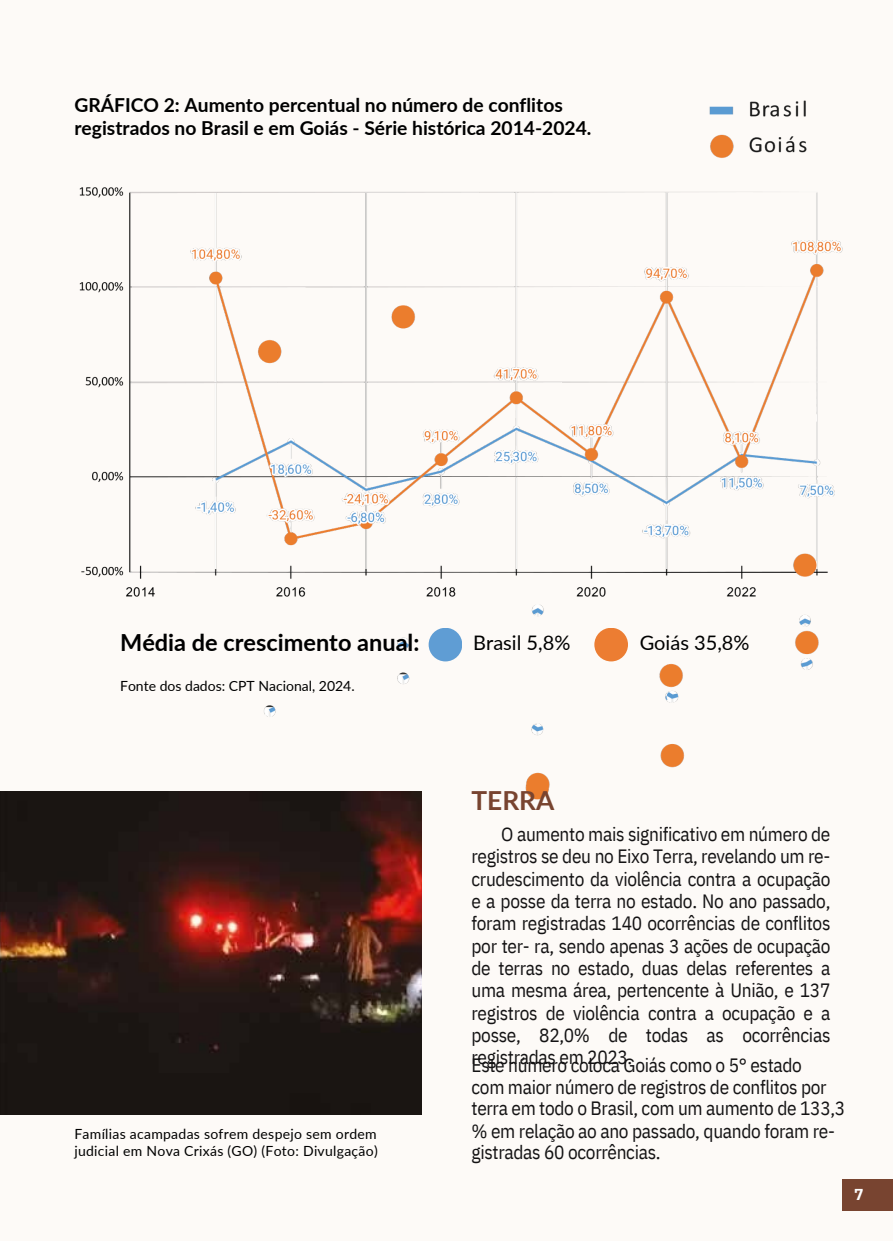
<style>
.page{position:relative;width:893px;height:1241px;background:#fff}
.page>*{position:absolute;margin:0;border:0;box-sizing:border-box;transform-origin:0 0}
.t1{font:700 26.25px "Lato";color:#784430}
.t2{font:700 23.45px "Lato";color:#000}
.t3{font:19.95px "Lato";color:#000}
.t4{font:19.25px/22.4px "IBM Plex Sans Cond";letter-spacing:-.015em;color:#141314;text-align:justify}
.t5{font:700 19.25px/22.4px "Lato";color:#000}
.t6{font:700 15.75px "IBM Plex Sans";color:#fff}
.t7{font:14px/17.2px "Lato";letter-spacing:.02em;color:#000}
.t8{font:14px "Lato";color:#000}
</style>
<div class="page">
<div style="left:0;top:0;width:892px;height:1240px;background:#fdfaf7"></div>
<img style="left:79px;top:100px;width:764px;height:821px">
<img style="left:0;top:791px;width:421px;height:322px">
<div style="left:428px;top:627px;width:34px;height:34px;background:#5f9dd4;border-radius:50%"></div>
<div style="left:594px;top:627px;width:34px;height:34px;background:#ec7d32;border-radius:50%"></div>
<div style="left:841px;top:1179px;width:51px;height:31px;background:#784430"></div>
<h4 class="t5" style="left:74px;top:94px;width:518px">GRÁFICO 2: Aumento percentual no número de conflitos registrados no Brasil e em Goiás - Série histórica 2014-2024.</h4>
<h4 class="t2" style="left:120px;top:627px;width:301px">Média de crescimento anual:</h4>
<p class="t3" style="left:473px;top:630px;width:99px">Brasil 5,8%</p>
<p class="t3" style="left:639px;top:630px;width:111px">Goiás 35,8%</p>
<h2 class="t8" style="left:120px;top:677px;width:236px">Fonte dos dados: CPT Nacional, 2024.</h2>
<p class="t7" style="left:74px;top:1124px;width:305px">Famílias acampadas sofrem despejo sem ordem judicial em Nova Crixás (GO) (Foto: Divulgação)</p>
<h4 class="t1" style="left:471px;top:784px;width:84px">TERRA</h4>
<h1 class="t4" style="left:501px;top:822px;width:331px">O aumento mais significativo em número de</h1>
<h4 class="t4" style="left:471px;top:844px;width:360px">registros se deu no Eixo Terra, revelando um re&shy;crudescimento da violência contra a ocupação e a posse da terra no estado. No ano passado, foram registradas 140 ocorrências de conflitos por ter- ra, sendo apenas 3 ações de ocupação de terras no estado, duas delas referentes a uma mesma área, pertencente à União, e 137 registros de violência contra a ocupação e a posse, 82,0% de todas as ocorrências registradas em 2023.</h4>
<p class="t4" style="left:471px;top:1053px;width:375px;line-height:21.9px;text-align:left">Este número coloca Goiás como o 5° estado<br>com maior número de registros de conflitos por terra em todo o Brasil, com um aumento de 133,3 % em relação ao ano passado, quando foram re-</p>
<h4 class="t4" style="left:471px;top:1140px;width:191px">gistradas 60 ocorrências.</h4>
<p class="t6" style="left:854px;top:1183px;width:11px">7</p>
</div>
